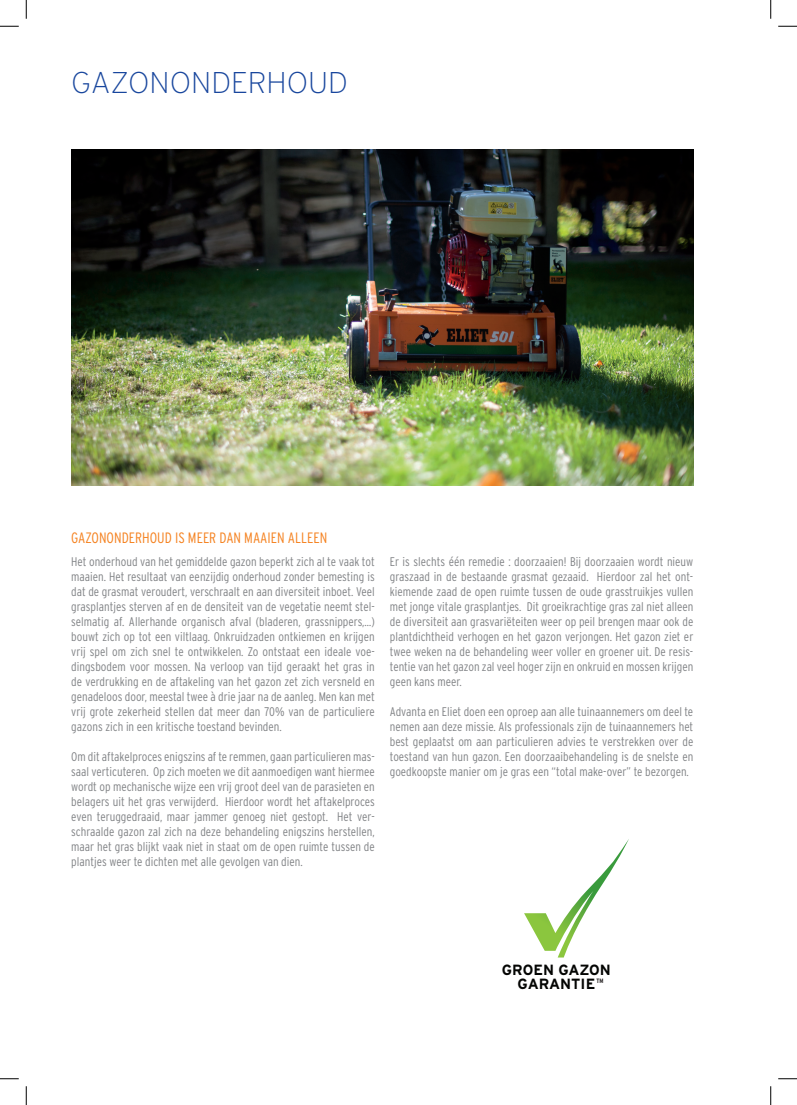
<style>
.page{position:relative;width:797px;height:1105px;background:#fff}
.page>*{position:absolute;margin:0;border:0;box-sizing:border-box;transform-origin:0 0}
.t1{font:200 30px "Interstate";color:#18469d}
.t2{font:300 condensed 15px "Interstate";color:#f58220}
.t3{font:700 14.75px/14.2px "Interstate";color:#040503;text-align:center}
.t4{font:300 condensed 12.5px/15px "Interstate";color:#808285;text-align:justify}
.t5{font:700 condensed 6.38px "Interstate";color:#231f20}
</style>
<div class="page">
<img style="left:71px;top:150px;width:622px;height:335px">
<svg style="left:524px;top:839px;width:105px;height:118px"></svg>
<svg style="left:0;top:25px;width:19px;height:2px"></svg>
<svg style="left:778px;top:25px;width:19px;height:2px"></svg>
<svg style="left:0;top:1078px;width:19px;height:1px"></svg>
<svg style="left:778px;top:1078px;width:19px;height:1px"></svg>
<svg style="left:25px;top:0;width:2px;height:19px"></svg>
<svg style="left:25px;top:1086px;width:2px;height:19px"></svg>
<svg style="left:770px;top:0;width:1px;height:19px"></svg>
<svg style="left:770px;top:1086px;width:1px;height:19px"></svg>
<h1 class="t1" style="left:71px;top:64px;width:278px">GAZONONDERHOUD</h1>
<p class="t2" style="left:71px;top:528px;width:29px">GAZONON</p>
<p class="t2" style="left:122px;top:528px;width:205px">DERHOUD IS MEER DAN MAAIEN ALLEEN</p>
<p class="t4" style="left:71px;top:554px;width:305px">Het onderhoud van het gemiddelde gazon beperkt zich al te vaak tot maaien. Het resultaat van eenzijdig onderhoud zonder bemesting is dat de grasmat veroudert, verschraalt en aan diversiteit inboet. Veel grasplantjes sterven af en de densiteit van de vegetatie neemt stel&shy;selmatig af. Allerhande organisch afval (bladeren, grassnippers,…) bouwt zich op tot een viltlaag. Onkruidzaden ontkiemen en krijgen vrij spel om zich snel te ontwikkelen. Zo ontstaat een ideale voe&shy;dingsbodem voor mossen. Na verloop van tijd geraakt het gras in de verdrukking en de aftakeling van het gazon zet zich versneld en genadeloos door, meestal twee à drie jaar na de aanleg. Men kan met vrij grote zekerheid stellen dat meer dan 70% van de particuliere gazons zich in een kritische toestand bevinden.</p>
<p class="t4" style="left:71px;top:749px;width:305px">Om dit aftakelproces enigszins af te remmen, gaan particulieren mas&shy;saal verticuteren. Op zich moeten we dit aanmoedigen want hiermee wordt op mechanische wijze een vrij groot deel van de parasieten en belagers uit het gras verwijderd. Hierdoor wordt het aftakelproces even teruggedraaid, maar jammer genoeg niet gestopt. Het ver&shy;schraalde gazon zal zich na deze behandeling enigszins herstellen, maar het gras blijkt vaak niet in staat om de open ruimte tussen de plantjes weer te dichten met alle gevolgen van dien.</p>
<p class="t4" style="left:390px;top:554px;width:305px">Er is slechts één remedie : doorzaaien! Bij doorzaaien wordt nieuw graszaad in de bestaande grasmat gezaaid. Hierdoor zal het ont&shy;kiemende zaad de open ruimte tussen de oude grasstruikjes vullen met jonge vitale grasplantjes. Dit groeikrachtige gras zal niet alleen de diversiteit aan grasvariëteiten weer op peil brengen maar ook de plantdichtheid verhogen en het gazon verjongen. Het gazon ziet er twee weken na de behandeling weer voller en groener uit. De resis&shy;tentie van het gazon zal veel hoger zijn en onkruid en mossen krijgen geen kans meer.</p>
<p class="t4" style="left:390px;top:704px;width:305px">Advanta en Eliet doen een oproep aan alle tuinaannemers om deel te nemen aan deze missie. Als professionals zijn de tuinaannemers het best geplaatst om aan particulieren advies te verstrekken over de toestand van hun gazon. Een doorzaaibehandeling is de snelste en goedkoopste manier om je gras een “total make-over” te bezorgen.</p>
<p class="t3" style="left:502px;top:962px;width:111px">GROEN GAZON<br>GARANTIE</p>
<p class="t5" style="left:596px;top:977px;width:8px">TM</p>
</div>
